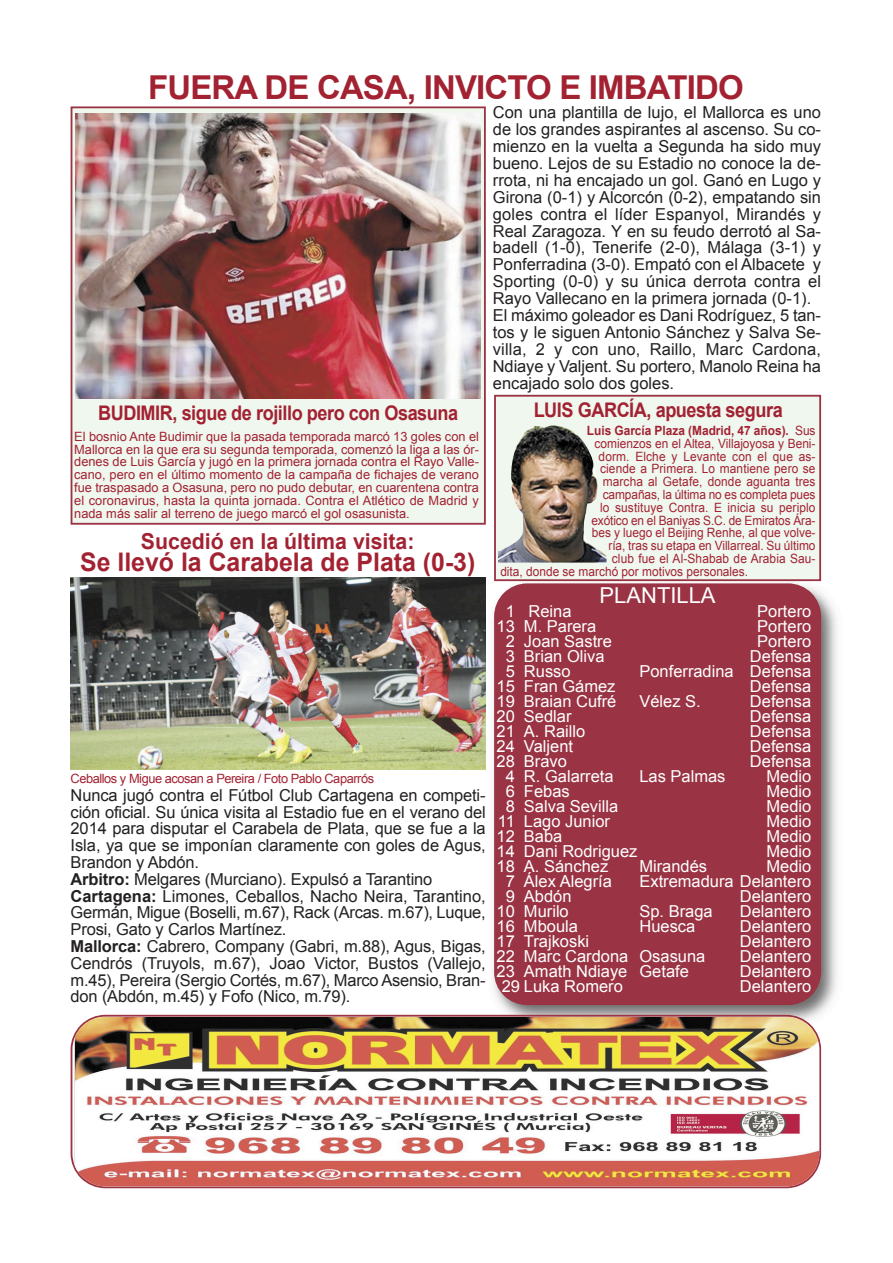
<style>
.page{position:relative;width:893px;height:1263px;background:#fff}
.page>*{position:absolute;margin:0;border:0;box-sizing:border-box;transform-origin:0 0}
.t1{font:700 33px "Arial";letter-spacing:-.025em;color:#a22232}
.t2{font:700 25.65px "Arial";color:#a22232}
.t3{font:700 21.9px "Arial";color:#a22232}
.t4{font:21.9px "Arial";color:#fff}
.t5{font:700 20.1px "Arial";letter-spacing:-.025em;color:#a22232;scale:.9 1}
.t6{font:16.5px/17px "Arial";color:#232021}
.t7{font:16.5px "Arial";color:#fff}
.t8{font:12.75px/12.8px "Arial";color:#a22232;text-align:justify}
.t9{font:12.75px "Arial";color:#a22232;scale:.93 1}
.t10{font:12.75px "Arial";letter-spacing:-.035em;color:#a22232}
.t11{font:700 12.75px "Arial";color:#a22232;scale:.93 1}
.s1{font-weight:400}
.s2{font-weight:700}
</style>
<div class="page">
<div style="left:72px;top:108px;width:412px;height:415px;background:#f0f7ef"></div>
<div style="left:71px;top:106px;width:415px;height:419px;border:2px solid #9a3444"></div>
<img style="left:486px;top:575px;width:351px;height:440px">
<div style="left:494px;top:583px;width:327px;height:422px;background:#9a3444"></div>
<img style="left:71px;top:577px;width:415px;height:192px">
<div style="left:496px;top:397px;width:323px;height:182px;background:#f0f7ef"></div>
<div style="left:494px;top:395px;width:327px;height:186px;border:2px solid #9a3444"></div>
<img style="left:498px;top:425px;width:108px;height:138px">
<img style="left:76px;top:113px;width:404px;height:285px">
<svg style="left:71px;top:1015px;width:750px;height:173px;background:#bb7680"></svg>
<img style="left:75px;top:1017px;width:744px;height:169px">
<h1 class="t1" style="left:148px;top:69px;width:597px">FUERA DE CASA, INVICTO E IMBATIDO</h1>
<p class="t6" style="left:493px;top:104px;width:330px">Con una plantilla de lujo, el Mallorca es uno de los grandes aspirantes al ascenso. Su co&shy;mienzo en la vuelta a Segunda ha sido muy bueno. Lejos de su Estadio no conoce la de&shy;rrota, ni ha encajado un gol. Ganó en Lugo y Girona (0-1) y Alcorcón (0-2), empatando sin goles contra el líder Espanyol, Mirandés y Real Zaragoza. Y en su feudo derrotó al Sa&shy;badell (1-0), Tenerife (2-0), Málaga (3-1) y Ponferradina (3-0). Empató con el Albacete y Sporting (0-0) y su única derrota contra el Rayo Vallecano en la primera jornada (0-1).<br>El máximo goleador es Dani Rodríguez, 5 tan&shy;tos y le siguen Antonio Sánchez y Salva Se&shy;villa, 2 y con uno, Raillo, Marc Cardona, Ndiaye y Valjent. Su portero, Manolo Reina ha encajado solo dos goles.</p>
<p class="t11" style="left:587px;top:423px;width:247px">Luis García Plaza (Madrid, 47 años). <span class="s1">Sus</span></p>
<p class="t9" style="left:594px;top:436px;width:239px">comienzos en el Altea, Villajoyosa y Beni-</p>
<p class="t9" style="left:598px;top:449px;width:235px">dorm. Elche y Levante con el que as-</p>
<p class="t9" style="left:600px;top:462px;width:233px">ciende a Primera. Lo mantiene pero se</p>
<p class="t9" style="left:602px;top:475px;width:230px">marcha al Getafe, donde aguanta tres</p>
<p class="t9" style="left:602px;top:487px;width:230px">campañas, la última no es completa pues</p>
<p class="t9" style="left:600px;top:500px;width:233px">lo sustituye Contra. E inicia su periplo</p>
<p class="t9" style="left:591px;top:513px;width:243px">exótico en el Baniyas S.C. de Emiratos Ára-</p>
<p class="t9" style="left:592px;top:526px;width:242px">bes y luego el Beijing Renhe, al que volve-</p>
<p class="t9" style="left:608px;top:539px;width:224px">ría, tras su etapa en Villarreal. Su último</p>
<p class="t9" style="left:612px;top:552px;width:220px">club fue el Al-Shabab de Arabia Sau-</p>
<p class="t9" style="left:500px;top:564px;width:268px">dita, donde se marchó por motivos personales.</p>
<p class="t5" style="left:98px;top:402px;width:401px">BUDIMIR, sigue de rojillo pero con Osasuna</p>
<p class="t5" style="left:533px;top:399px;width:278px">LUIS GARCÍA, apuesta segura</p>
<p class="t8" style="left:74px;top:430px;width:406px">El bosnio Ante Budimir que la pasada temporada marcó 13 goles con el Mallorca en la que era su segunda temporada, comenzó la liga a las ór&shy;denes de Luis García y jugó en la primera jornada contra el Rayo Valle&shy;cano, pero en el último momento de la campaña de fichajes de verano fue traspasado a Osasuna, pero no pudo debutar, en cuarentena contra el coronavirus, hasta la quinta jornada. Contra el Atlético de Madrid y nada más salir al terreno de juego marcó el gol osasunista.</p>
<h3 class="t3" style="left:141px;top:529px;width:275px">Sucedió en la última visita:</h3>
<h2 class="t2" style="left:80px;top:547px;width:397px">Se llevó la Carabela de Plata (0-3)</h2>
<p class="t10" style="left:71px;top:772px;width:305px">Ceballos y Migue acosan a Pereira / Foto Pablo Caparrós</p>
<p class="t6" style="left:71px;top:787px;width:416px">Nunca jugó contra el Fútbol Club Cartagena en competi&shy;ción oficial. Su única visita al Estadio fue en el verano del 2014 para disputar el Carabela de Plata, que se fue a la Isla, ya que se imponían claramente con goles de Agus, Brandon y Abdón.<br><span class="s2">Arbitro:</span> Melgares (Murciano). Expulsó a Tarantino <span class="s2">Cartagena:</span> Limones, Ceballos, Nacho Neira, Tarantino, Germán, Migue (Boselli, m.67), Rack (Arcas. m.67), Luque, Prosi, Gato y Carlos Martínez.<br><span class="s2">Mallorca:</span> Cabrero, Company (Gabri, m.88), Agus, Bigas, Cendrós (Truyols, m.67), Joao Victor, Bustos (Vallejo, m.45), Pereira (Sergio Cortés, m.67), Marco Asensio, Bran&shy;don (Abdón, m.45) y Fofo (Nico, m.79).</p>
<h3 class="t4" style="left:599px;top:583px;width:117px">PLANTILLA</h3>
<p class="t7" style="left:505px;top:602px;width:67px">1 Reina</p>
<p class="t7" style="left:757px;top:602px;width:56px">Portero</p>
<p class="t7" style="left:496px;top:617px;width:101px">13 M. Parera</p>
<p class="t7" style="left:757px;top:617px;width:56px">Portero</p>
<p class="t7" style="left:505px;top:632px;width:108px">2 Joan Sastre</p>
<p class="t7" style="left:757px;top:632px;width:56px">Portero</p>
<p class="t7" style="left:505px;top:647px;width:100px">3 Brian Oliva</p>
<p class="t7" style="left:750px;top:647px;width:63px">Defensa</p>
<p class="t7" style="left:505px;top:662px;width:66px">5 Russo</p>
<p class="t7" style="left:639px;top:662px;width:173px">Ponferradina Defensa</p>
<p class="t7" style="left:496px;top:677px;width:120px">15 Fran Gámez</p>
<p class="t7" style="left:750px;top:677px;width:63px">Defensa</p>
<p class="t7" style="left:496px;top:692px;width:121px">19 Braian Cufré</p>
<p class="t7" style="left:639px;top:692px;width:63px">Vélez S.</p>
<p class="t7" style="left:750px;top:692px;width:63px">Defensa</p>
<p class="t7" style="left:496px;top:707px;width:76px">20 Sedlar</p>
<p class="t7" style="left:750px;top:707px;width:63px">Defensa</p>
<p class="t7" style="left:496px;top:722px;width:90px">21 A. Raillo</p>
<p class="t7" style="left:750px;top:722px;width:63px">Defensa</p>
<p class="t7" style="left:496px;top:737px;width:78px">24 Valjent</p>
<p class="t7" style="left:750px;top:737px;width:63px">Defensa</p>
<p class="t7" style="left:496px;top:752px;width:72px">28 Bravo</p>
<p class="t7" style="left:750px;top:752px;width:63px">Defensa</p>
<p class="t7" style="left:505px;top:767px;width:109px">4 R. Galarreta</p>
<p class="t7" style="left:639px;top:767px;width:88px">Las Palmas</p>
<p class="t7" style="left:766px;top:767px;width:46px">Medio</p>
<p class="t7" style="left:505px;top:782px;width:66px">6 Febas</p>
<p class="t7" style="left:766px;top:782px;width:46px">Medio</p>
<p class="t7" style="left:505px;top:797px;width:114px">8 Salva Sevilla</p>
<p class="t7" style="left:766px;top:797px;width:46px">Medio</p>
<p class="t7" style="left:498px;top:812px;width:114px">11 Lago Junior</p>
<p class="t7" style="left:766px;top:812px;width:46px">Medio</p>
<p class="t7" style="left:496px;top:827px;width:67px">12 Baba</p>
<p class="t7" style="left:766px;top:827px;width:46px">Medio</p>
<p class="t7" style="left:496px;top:842px;width:142px">14 Dani Rodriguez</p>
<p class="t7" style="left:766px;top:842px;width:46px">Medio</p>
<p class="t7" style="left:496px;top:857px;width:113px">18 A. Sánchez</p>
<p class="t7" style="left:639px;top:857px;width:69px">Mirandés</p>
<p class="t7" style="left:766px;top:857px;width:46px">Medio</p>
<p class="t7" style="left:505px;top:872px;width:108px">7 Álex Alegría</p>
<p class="t7" style="left:639px;top:872px;width:173px">Extremadura Delantero</p>
<p class="t7" style="left:505px;top:887px;width:67px">9 Abdón</p>
<p class="t7" style="left:739px;top:887px;width:73px">Delantero</p>
<p class="t7" style="left:496px;top:902px;width:74px">10 Murilo</p>
<p class="t7" style="left:639px;top:902px;width:75px">Sp. Braga</p>
<p class="t7" style="left:739px;top:902px;width:73px">Delantero</p>
<p class="t7" style="left:496px;top:917px;width:83px">16 Mboula</p>
<p class="t7" style="left:639px;top:917px;width:57px">Huesca</p>
<p class="t7" style="left:739px;top:917px;width:73px">Delantero</p>
<p class="t7" style="left:496px;top:932px;width:94px">17 Trajkoski</p>
<p class="t7" style="left:739px;top:932px;width:73px">Delantero</p>
<p class="t7" style="left:496px;top:947px;width:210px">22 Marc Cardona Osasuna</p>
<p class="t7" style="left:739px;top:947px;width:73px">Delantero</p>
<p class="t7" style="left:496px;top:962px;width:194px">23 Amath Ndiaye Getafe</p>
<p class="t7" style="left:739px;top:962px;width:73px">Delantero</p>
<p class="t7" style="left:501px;top:977px;width:123px">29 Luka Romero</p>
<p class="t7" style="left:739px;top:977px;width:73px">Delantero</p>
</div>
